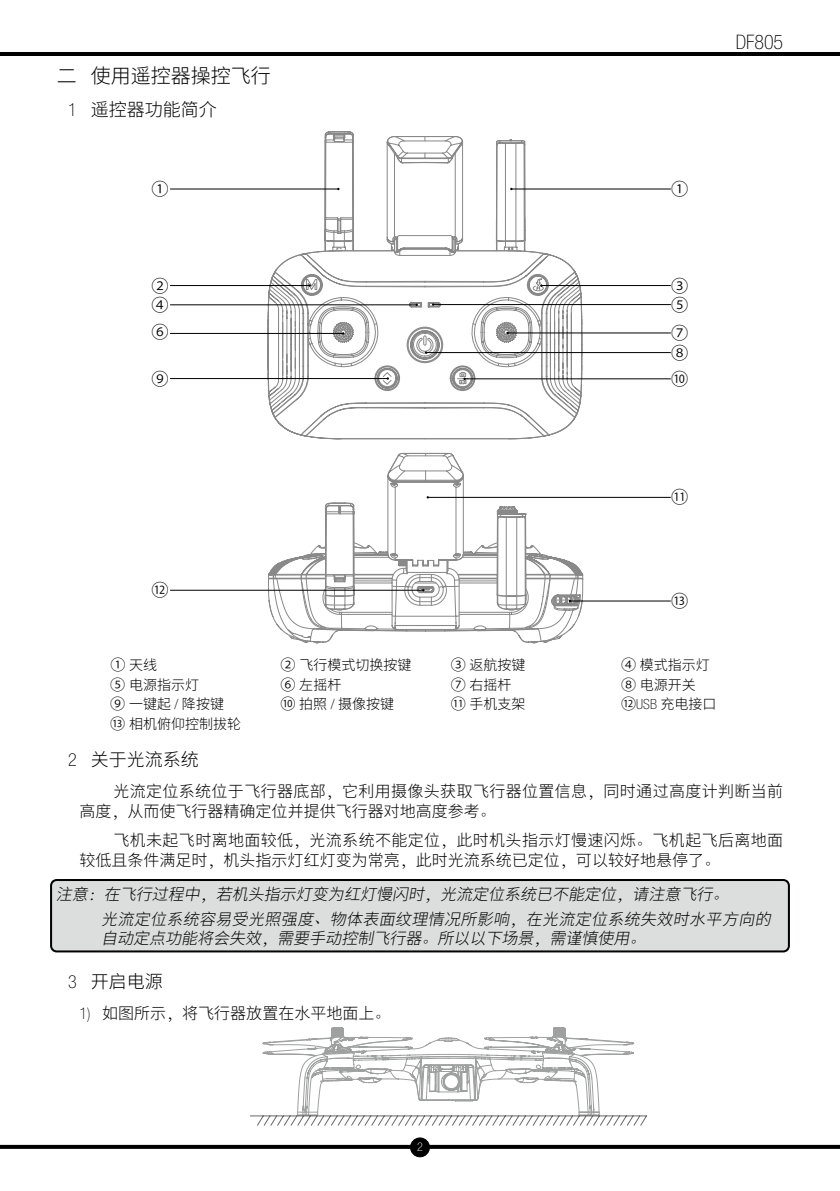
<style>
.page{position:relative;width:840px;height:1191px;background:#fff}
.page>*{position:absolute;margin:0;border:0;box-sizing:border-box;transform-origin:0 0}
.t1{font:300 20px "Noto Sans Hans";color:#000}
.t2{font:100 condensed 20px "Helvetica Neue LT Std";color:#000}
.t3{font:300 18px "Noto Sans Hans";color:#000}
.t4{font:300 16px/20px "Noto Sans Hans";letter-spacing:.02em;color:#000}
.t5{font:italic 300 16px/24.8px "Noto Sans Hans";color:#000}
.t6{font:300 16px "Noto Sans Hans";color:#000}
.t7{font:16px/19.6px "Rope Sequence Number HT R";color:#000}
.t8{font:300 14px "Noto Sans Hans";color:#000}
.t9{font:100 condensed 12px "Helvetica Neue LT Std";color:#fff}
.s1{font-family:"Helvetica Neue LT Std";font-weight:100;font-stretch:condensed}
.s2{font-family:"Rope Sequence Number HT R";font-weight:400}
.s3{font-family:"Adobe Song Std"}
</style>
<div class="page">
<svg style="left:267px;top:559px;width:21px;height:76px"></svg>
<hr style="left:569px;top:600px;width:101px;height:1px;background:#000">
<hr style="left:427px;top:497px;width:243px;height:1px;background:#000">
<hr style="left:170px;top:590px;width:253px;height:1px;background:#000">
<svg style="left:288px;top:452px;width:295px;height:192px"></svg>
<svg style="left:267px;top:188px;width:6px;height:227px"></svg>
<svg style="left:324px;top:131px;width:202px;height:25px"></svg>
<svg style="left:273px;top:156px;width:309px;height:284px"></svg>
<hr style="left:511px;top:189px;width:159px;height:1px;background:#000">
<hr style="left:170px;top:189px;width:168px;height:1px;background:#000">
<hr style="left:541px;top:285px;width:129px;height:1px;background:#000">
<hr style="left:170px;top:285px;width:140px;height:1px;background:#000">
<hr style="left:170px;top:304px;width:246px;height:1px;background:#000">
<hr style="left:506px;top:332px;width:164px;height:1px;background:#000">
<hr style="left:170px;top:333px;width:173px;height:1px;background:#000">
<hr style="left:464px;top:378px;width:206px;height:1px;background:#000">
<hr style="left:170px;top:378px;width:217px;height:1px;background:#000">
<hr style="left:426px;top:352px;width:244px;height:1px;background:#000">
<svg style="left:382px;top:372px;width:9px;height:13px"></svg>
<svg style="left:457px;top:372px;width:11px;height:12px"></svg>
<svg style="left:416px;top:335px;width:17px;height:19px"></svg>
<svg style="left:415px;top:304px;width:7px;height:3px"></svg>
<svg style="left:532px;top:279px;width:11px;height:12px"></svg>
<svg style="left:306px;top:279px;width:11px;height:11px"></svg>
<hr style="left:433px;top:304px;width:237px;height:1px;background:#000">
<svg style="left:428px;top:303px;width:6px;height:4px"></svg>
<svg style="left:250px;top:1027px;width:397px;height:99px"></svg>
<svg style="left:0;top:1144px;width:839px;height:4px;background:#383838"></svg>
<div style="left:410px;top:1138px;width:19px;height:18px;background:#000;border-radius:50%"></div>
<div style="left:410px;top:1137px;width:19px;height:20px;border:1px solid #000;border-radius:50%"></div>
<hr style="left:0;top:53px;width:839px;height:3px;background:#000">
<div style="left:51px;top:880px;width:737px;height:71px;background:#dcdddd;border-radius:2px"></div>
<div style="left:50px;top:879px;width:739px;height:73px;border:2px solid #000;border-radius:6px"></div>
<p class="t1" style="left:57px;top:64px;width:216px">二 使用遥控器操控飞行</p>
<p class="t3" style="left:68px;top:100px;width:150px"><span class="s1">1</span> 遥控器功能简介</p>
<p class="t7" style="left:152px;top:179px;width:19px">A</p>
<p class="t7" style="left:671px;top:179px;width:19px">A</p>
<p class="t7" style="left:152px;top:276px;width:19px">B<br>D</p>
<p class="t7" style="left:152px;top:322px;width:19px">F</p>
<p class="t7" style="left:152px;top:368px;width:19px">I</p>
<p class="t7" style="left:152px;top:580px;width:19px">L</p>
<p class="t7" style="left:671px;top:275px;width:19px">C</p>
<p class="t7" style="left:671px;top:323px;width:19px">G<br>H</p>
<p class="t7" style="left:671px;top:368px;width:19px">J</p>
<p class="t7" style="left:671px;top:294px;width:19px">E</p>
<p class="t7" style="left:671px;top:487px;width:19px">K</p>
<p class="t7" style="left:671px;top:591px;width:19px">M</p>
<p class="t2" style="left:735px;top:31px;width:49px">DF805</p>
<p class="t8" style="left:111px;top:657px;width:48px"><span class="s2">A</span> 天线</p>
<p class="t8" style="left:281px;top:657px;width:132px"><span class="s2">B</span> 飞行模式切换按键</p>
<p class="t8" style="left:451px;top:657px;width:76px"><span class="s2">C</span> 返航按键</p>
<p class="t8" style="left:621px;top:657px;width:90px"><span class="s2">D</span> 模式指示灯</p>
<p class="t8" style="left:111px;top:676px;width:90px"><span class="s2">E</span> 电源指示灯</p>
<p class="t8" style="left:281px;top:676px;width:62px"><span class="s2">F</span> 左摇杆</p>
<p class="t8" style="left:451px;top:676px;width:62px"><span class="s2">G</span> 右摇杆</p>
<p class="t8" style="left:621px;top:676px;width:76px"><span class="s2">H</span> 电源开关</p>
<p class="t8" style="left:110px;top:696px;width:115px"><span class="s2">I</span> 一键起 <span class="s1">/</span> 降按键</p>
<p class="t8" style="left:281px;top:696px;width:115px"><span class="s2">J</span> 拍照 <span class="s1">/</span> 摄像按键</p>
<p class="t8" style="left:451px;top:696px;width:76px"><span class="s2">K</span> 手机支架</p>
<p class="t8" style="left:621px;top:696px;width:97px"><span class="s2">L</span><span class="s1">USB</span> 充电接口</p>
<p class="t8" style="left:110px;top:716px;width:132px"><span class="s2">M</span> 相机俯仰控制拔轮</p>
<p class="t3" style="left:68px;top:749px;width:132px"><span class="s1">2</span> 关于光流系统</p>
<p class="t4" style="left:79px;top:781px;width:704px;text-indent:34px">光流定位系统位于飞行器底部<span class="s3">，</span>它利用摄像头获取飞行器位置信息<span class="s3">，</span>同时通过高度计判断当前高度<span class="s3">，</span>从而使飞行器精确定位并提供飞行器对地高度参考<span class="s3">。</span></p>
<p class="t4" style="left:79px;top:830px;width:705px;text-indent:34px">飞机未起飞时离地面较低<span class="s3">，</span>光流系统不能定位<span class="s3">，</span>此时机头指示灯慢速闪烁<span class="s3">。</span>飞机起飞后离地面较低且条件满足时<span class="s3">，</span>机头指示灯红灯变为常亮<span class="s3">，</span>此时光流系统已定位<span class="s3">，</span>可以较好地悬停了<span class="s3">。</span></p>
<p class="t5" style="left:101px;top:882px;width:678px;text-indent:-45px">注意<span class="s3">：</span>在飞行过程中<span class="s3">，</span>若机头指示灯变为红灯慢闪时<span class="s3">，</span>光流定位系统已不能定位<span class="s3">，</span>请注意飞行<span class="s3">。<br></span>光流定位系统容易受光照强度<span class="s3">、</span>物体表面纹理情况所影响<span class="s3">，</span>在光流定位系统失效时水平方向的</p>
<p class="t5" style="left:101px;top:926px;width:549px">自动定点功能将会失效<span class="s3">，</span>需要手动控制飞行器<span class="s3">。</span>所以以下场景<span class="s3">，</span>需谨慎使用<span class="s3">。</span></p>
<p class="t3" style="left:68px;top:971px;width:96px"><span class="s1">3</span> 开启电源</p>
<p class="t6" style="left:79px;top:1004px;width:312px"><span class="s1">1)</span> 如图所示<span class="s3">，</span>将飞行器放置在水平地面上<span class="s3">。</span></p>
<p class="t9" style="left:417px;top:1139px;width:7px">2</p>
</div>
